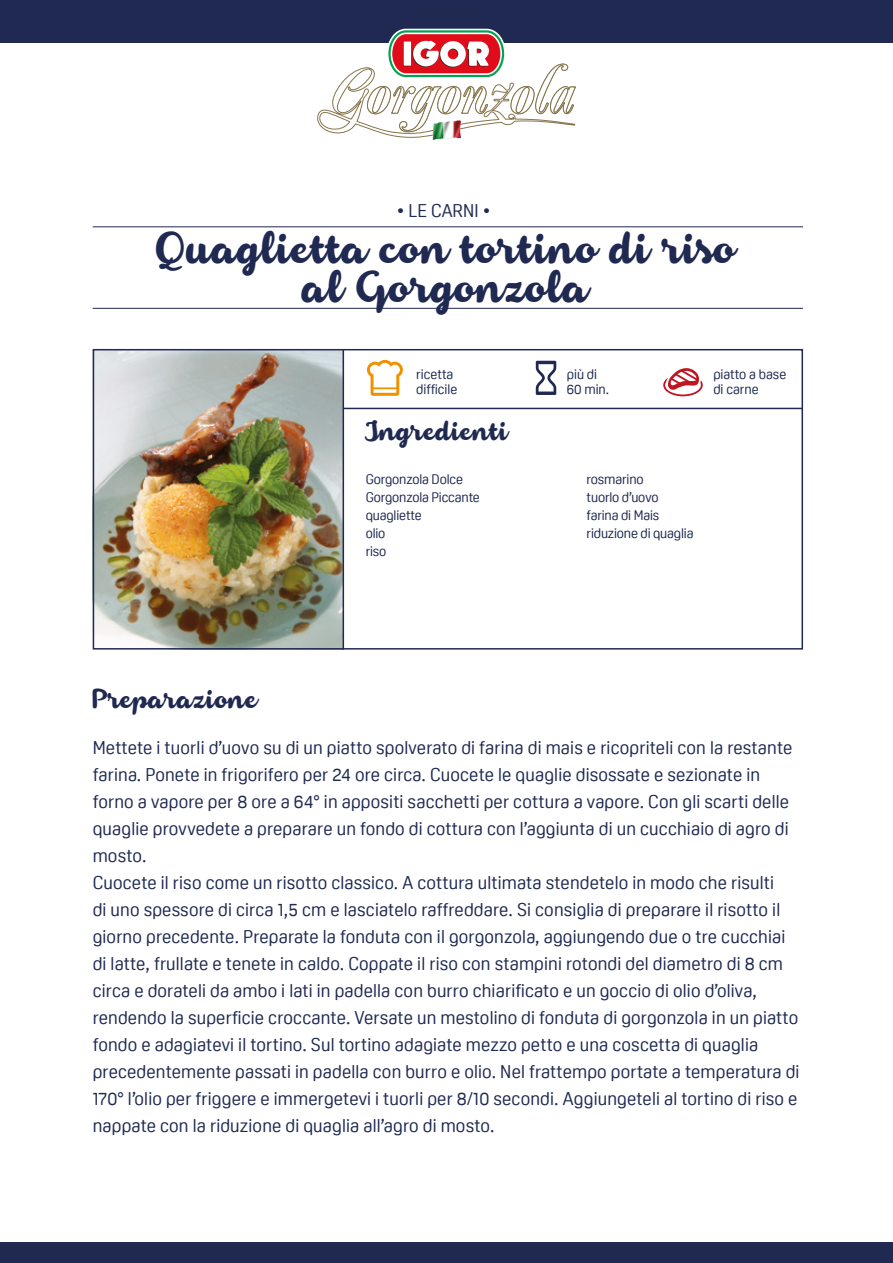
<style>
.page{position:relative;width:893px;height:1263px;background:#fff}
.page>*{position:absolute;margin:0;border:0;box-sizing:border-box;transform-origin:0 0}
.t1{font:39px/39px "Armonioso";color:#1f2951;text-align:center}
.t2{font:24px "Armonioso";color:#1f2951}
.t3{font:18px/27px "Oscine";letter-spacing:.01em;color:#1f2951}
.t4{font:13.5px/18px "Oscine";letter-spacing:-.01em;color:#1f2951}
</style>
<div class="page">
<img style="left:96px;top:352px;width:247px;height:294px">
<div style="left:93px;top:349px;width:710px;height:300px;border:2px solid #1f2951"></div>
<div style="left:0;top:0;width:893px;height:43px;background:#1f2951"></div>
<div style="left:0;top:1242px;width:893px;height:21px;background:#1f2951"></div>
<img style="left:433px;top:138px;width:26px;height:2px">
<svg style="left:317px;top:29px;width:259px;height:109px"></svg>
<hr style="left:343px;top:350px;width:1px;height:299px;background:#1f2951">
<hr style="left:93px;top:308px;width:710px;height:1px;background:#1f2951">
<hr style="left:93px;top:226px;width:710px;height:1px;background:#1f2951">
<hr style="left:343px;top:408px;width:459px;height:1px;background:#1f2951">
<svg style="left:367px;top:360px;width:36px;height:36px"></svg>
<svg style="left:536px;top:361px;width:20px;height:34px"></svg>
<svg style="left:663px;top:374px;width:40px;height:22px"></svg>
<div style="left:665px;top:376px;width:36px;height:18px;background:#fff;border-radius:50%"></div>
<svg style="left:664px;top:368px;width:39px;height:24px"></svg>
<p class="t3" style="left:396px;top:197px;width:96px">• LE CARNI •</p>
<h1 class="t1" style="left:156px;top:229px;width:582px">Quaglietta con tortino di riso al Gorgonzola</h1>
<p class="t4" style="left:567px;top:367px;width:44px;line-height:15px">più di<br>60 min.</p>
<p class="t4" style="left:416px;top:367px;width:43px;line-height:15px">ricetta difficile</p>
<p class="t4" style="left:713px;top:367px;width:74px;line-height:15px">piatto a base di carne</p>
<h2 class="t2" style="left:366px;top:414px;width:144px">Ingredienti</h2>
<p class="t4" style="left:366px;top:470px;width:116px">Gorgonzola Dolce<br>Gorgonzola Piccante quagliette<br>olio<br>riso</p>
<p class="t4" style="left:587px;top:470px;width:108px">rosmarino<br>tuorlo d’uovo farina di Mais riduzione di quaglia</p>
<h2 class="t2" style="left:93px;top:682px;width:167px">Preparazione</h2>
<p class="t3" style="left:93px;top:735px;width:708px">Mettete i tuorli d’uovo su di un piatto spolverato di farina di mais e ricopriteli con la restante farina. Ponete in frigorifero per 24 ore circa. Cuocete le quaglie disossate e sezionate in forno a vapore per 8 ore a 64° in appositi sacchetti per cottura a vapore. Con gli scarti delle quaglie provvedete a preparare un fondo di cottura con l’aggiunta di un cucchiaio di agro di mosto.<br>Cuocete il riso come un risotto classico. A cottura ultimata stendetelo in modo che risulti<br>di uno spessore di circa 1,5 cm e lasciatelo raffreddare. Si consiglia di preparare il risotto il giorno precedente. Preparate la fonduta con il gorgonzola, aggiungendo due o tre cucchiai di latte, frullate e tenete in caldo. Coppate il riso con stampini rotondi del diametro di 8 cm circa e dorateli da ambo i lati in padella con burro chiarificato e un goccio di olio d’oliva, rendendo la superficie croccante. Versate un mestolino di fonduta di gorgonzola in un piatto fondo e adagiatevi il tortino. Sul tortino adagiate mezzo petto e una coscetta di quaglia precedentemente passati in padella con burro e olio. Nel frattempo portate a temperatura di 170° l’olio per friggere e immergetevi i tuorli per 8/10 secondi. Aggiungeteli al tortino di riso e nappate con la riduzione di quaglia all’agro di mosto.</p>
</div>
